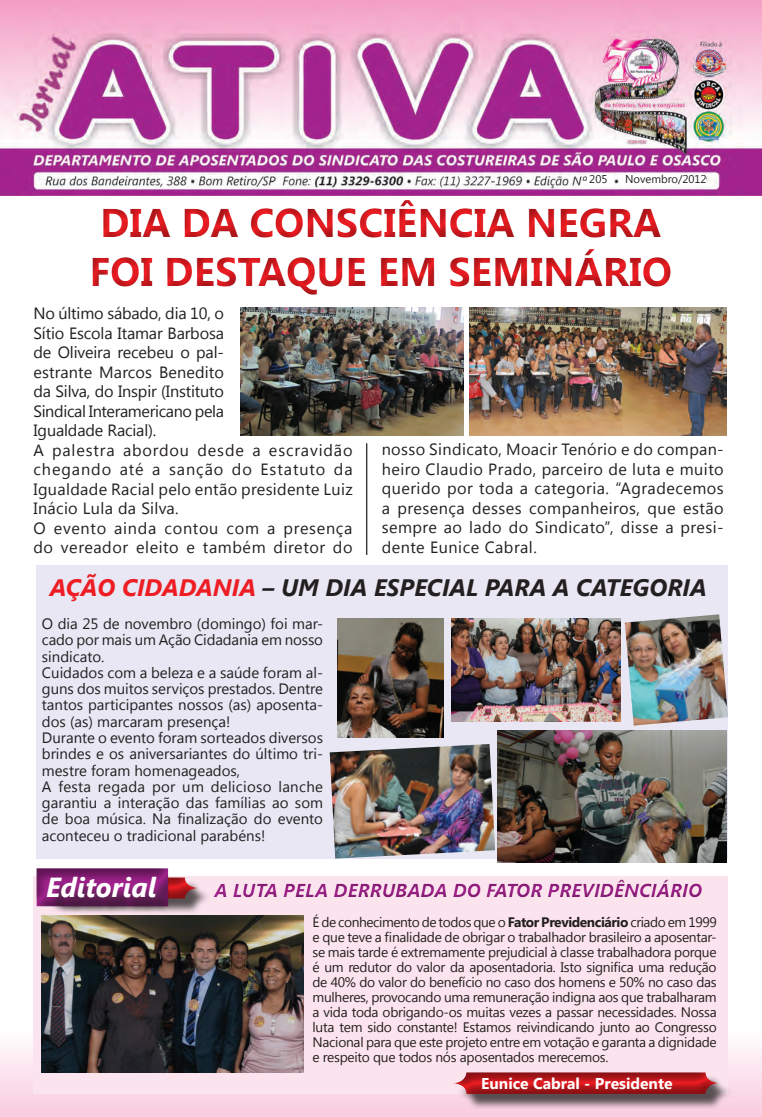
<style>
.page{position:relative;width:762px;height:1117px;background:#fff}
.page>*{position:absolute;margin:0;border:0;box-sizing:border-box;transform-origin:0 0}
.t1{font:700 40px/48px "Segoe UI";color:#ee1d23}
.t2{font:italic 700 27.5px "Segoe UI";color:#fff}
.t3{font:italic 700 23.75px "Segoe UI";color:#231f20}
.t4{font:italic 700 18.75px "Segoe UI";color:#a2238e}
.t5{font:16.25px/19.5px "Segoe UI";letter-spacing:.02em;color:#231f20}
.t6{font:700 15.62px "Segoe UI";color:#fff}
.t7{font:15px/16.2px "Segoe UI";color:#231f20}
.t8{font:13.75px/15px "Segoe UI";letter-spacing:-.02em;color:#231f20;text-align:justify}
.t9{font:11.25px "Segoe UI";color:#231f20}
.s1{color:#ee1d23}
.s2{font-weight:700}
</style>
<div class="page">
<div style="left:36px;top:565px;width:691px;height:293px;background:#e8e7f3"></div>
<img style="left:0;top:0;width:762px;height:195px">
<div style="left:587px;top:174px;width:27px;height:12px;background:#fff"></div>
<div style="left:620px;top:174px;width:86px;height:12px;background:#fff"></div>
<div style="left:79px;top:194px;width:604px;height:102px;background:#231f20;opacity:.5"></div>
<div style="left:33px;top:876px;width:694px;height:217px;background:#fce4ee"></div>
<div style="left:43px;top:879px;width:170px;height:35px;background:#231f20;opacity:.75"></div>
<div style="left:38px;top:872px;width:164px;height:28px;background:#231f20;opacity:.5"></div>
<div style="left:35px;top:868px;width:135px;height:40px;background:#231f20;opacity:.5"></div>
<div style="left:49px;top:878px;width:122px;height:34px;background:#231f20;opacity:.75"></div>
<div style="left:202px;top:876px;width:512px;height:37px;background:#231f20;opacity:.5"></div>
<div style="left:456px;top:1073px;width:278px;height:36px;background:#231f20;opacity:.75"></div>
<div style="left:450px;top:1067px;width:273px;height:28px;background:#231f20;opacity:.5"></div>
<img style="left:241px;top:307px;width:223px;height:129px">
<img style="left:469px;top:307px;width:258px;height:129px">
<img style="left:42px;top:915px;width:261px;height:156px">
<hr style="left:366px;top:443px;width:1px;height:112px;background:#231f20">
<img style="left:330px;top:744px;width:165px;height:114px">
<img style="left:498px;top:730px;width:228px;height:132px">
<img style="left:625px;top:614px;width:103px;height:111px">
<img style="left:451px;top:618px;width:169px;height:103px">
<img style="left:338px;top:618px;width:106px;height:118px">
<p class="t9" style="left:589px;top:171px;width:20px">205</p>
<p class="t9" style="left:625px;top:171px;width:83px">Novembro/2012</p>
<h1 class="t1" style="left:89px;top:197px;width:584px">DIA DA CONSCIÊNCIA N EGRA<br>FOI DESTAQUE EM SEMINÁRIO</h1>
<p class="t5" style="left:33px;top:303px;width:321px">No último sábado, dia 10, o<br>Sítio Escola Itamar Barbosa<br>de Oliveira recebeu o pal-<br>estrante Marcos Benedito<br>da Silva, do Inspir (Instituto<br>Sindical Interamericano pela<br>Igualdade Racial).<br>A palestra abordou desde a escravidão chegando até a sanção do Estatuto da<br>Igualdade Racial pelo então presidente Luiz<br>Inácio Lula da Silva.<br>O evento ainda contou com a presença do vereador eleito e também diretor do</p>
<p class="t5" style="left:382px;top:439px;width:344px;text-align:justify">nosso Sindicato, Moacir Tenório e do compan&shy;heiro Claudio Prado, parceiro de luta e muito querido por toda a categoria. “Agradecemos a presença desses companheiros, que estão sempre ao lado do Sindicato”, disse a presi&shy;dente Eunice Cabral.</p>
<h3 class="t3" style="left:50px;top:570px;width:658px"><span class="s1">AÇÃO CIDADANIA</span> – UM DIA ESPECIAL PARA A CATEGORIA</h3>
<p class="t7" style="left:42px;top:615px;width:283px">O dia 25 de novembro (domingo) foi mar&shy;cado por mais um Ação Cidadania em nosso sindicato.<br>Cuidados com a beleza e a saúde foram al&shy;guns dos muitos serviços prestados. Dentre tantos participantes nossos (as) aposenta&shy;dos (as) marcaram presença!<br>Durante o evento foram sorteados diversos brindes e os aniversariantes do último tri&shy;mestre foram homenageados,<br>A festa regada por um delicioso lanche garantiu a interação das famílias ao som de boa música. Na finalização do evento aconteceu o tradicional parabéns!</p>
<h2 class="t2" style="left:46px;top:867px;width:112px">EDITORIAL</h2>
<h3 class="t4" style="left:214px;top:876px;width:489px">A LUTA PELA DERRUBADA DO FATOR PREVIDÊNCIÁRIO</h3>
<p class="t8" style="left:312px;top:913px;width:406px">É de conhecimento de todos que o <span class="s2">FATOR PREVIDENCIÁRIO</span> criado em 1999 e que teve a finalidade de obrigar o trabalhador brasileiro a aposentar&shy;se mais tarde é extremamente prejudicial à classe trabalhadora porque é um redutor do valor da aposentadoria. Isto significa uma redução de 40% do valor do benefício no caso dos homens e 50% no caso das mulheres, provocando uma remuneração indigna aos que trabalharam a vida toda obrigando-os muitas vezes a passar necessidades. Nossa luta tem sido constante! Estamos reivindicando junto ao Congresso Nacional para que este projeto entre em votação e garanta a dignidade e respeito que todos nós aposentados merecemos.</p>
<p class="t6" style="left:481px;top:1071px;width:193px">EUNICE CABRAL - PRESIDENTE</p>
</div>
